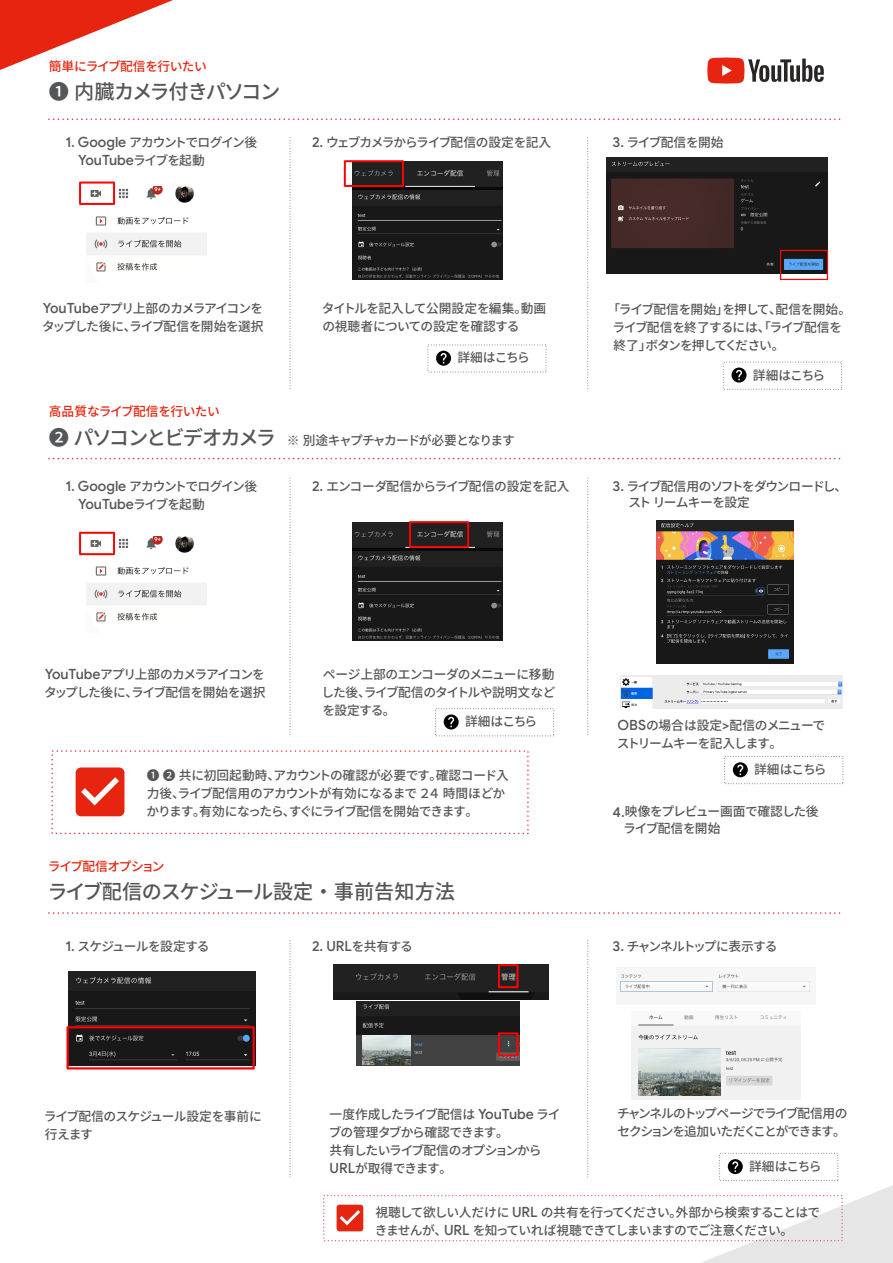
<style>
.page{position:relative;width:893px;height:1263px;background:#fff}
.page>*{position:absolute;margin:0;border:0;box-sizing:border-box;transform-origin:0 0}
.t1{font:500 20.25px "Noto Sans CJ Kjp";letter-spacing:-.03em;color:#555657}
.t2{font:500 20.25px "Noto Sans CJ Kjp";letter-spacing:-.065em;color:#555657}
.t3{font:500 20.25px "Noto Sans CJ Kjp";letter-spacing:-.09em;color:#555657}
.t4{font:500 14.1px "Google Sans";color:#555657}
.t5{font:500 12.75px/18px "Noto Sans CJ Kjp";letter-spacing:-.065em;color:#555657}
.t6{font:500 12.75px/18px "Noto Sans CJ Kjp";letter-spacing:-.105em;color:#555657}
.t7{font:500 12.75px "Noto Sans CJ Kjp";letter-spacing:-.1em;color:#555657}
.t8{font:500 12.75px/18px "Noto Sans CJ Kjp";letter-spacing:-.03em;color:#555657}
.t9{font:500 12.75px "Noto Sans CJ Kjp";letter-spacing:-.02em;color:#555657}
.t10{font:500 12.75px "Noto Sans CJ Kjp";letter-spacing:-.085em;color:#555657}
.t11{font:500 12.75px "Noto Sans CJ Kjp";letter-spacing:-.095em;color:#555657}
.t12{font:500 12.75px "Noto Sans CJ Kjp";letter-spacing:-.09em;color:#555657}
.t13{font:500 12.75px "Noto Sans CJ Kjp";letter-spacing:-.035em;color:#e72410}
.t14{font:500 12.75px "Noto Sans CJ Kjp";letter-spacing:-.065em;color:#e72410}
.t15{font:500 12.75px "Noto Sans CJ Kjp";letter-spacing:-.1em;color:#e72410}
.s1{font-family:"Google Sans";font-size:14.1px}
.s2{font-family:"Noto Sans CJ Kjp";font-size:12.75px}
</style>
<div class="page">
<svg style="left:701px;top:1185px;width:192px;height:78px"></svg>
<svg style="left:0;top:0;width:173px;height:70px"></svg>
<svg style="left:707px;top:58px;width:117px;height:26px"></svg>
<svg style="left:49px;top:458px;width:792px;height:1px"></svg>
<svg style="left:49px;top:912px;width:792px;height:2px"></svg>
<svg style="left:49px;top:119px;width:792px;height:1px"></svg>
<svg style="left:255px;top:991px;width:1px;height:64px"></svg>
<img style="left:68px;top:971px;width:187px;height:55px">
<svg style="left:69px;top:1029px;width:183px;height:37px;background:#1d1d1e"></svg>
<div style="left:66px;top:1026px;width:189px;height:43px;border:2px solid #f00"></div>
<img style="left:333px;top:965px;width:215px;height:34px">
<img style="left:357px;top:1002px;width:163px;height:63px">
<div style="left:498px;top:964px;width:21px;height:24px;border:2px solid #f00"></div>
<img style="left:620px;top:974px;width:190px;height:18px">
<div style="left:631px;top:921px;width:170px;height:88px;background:#fff"></div>
<img style="left:631px;top:1015px;width:170px;height:85px">
<img style="left:362px;top:1036px;width:49px;height:28px">
<svg style="left:639px;top:974px;width:82px;height:18px"></svg>
<img style="left:639px;top:1049px;width:82px;height:47px">
<svg style="left:290px;top:137px;width:1px;height:252px"></svg>
<svg style="left:587px;top:137px;width:1px;height:252px"></svg>
<svg style="left:290px;top:478px;width:1px;height:258px"></svg>
<svg style="left:587px;top:478px;width:1px;height:258px"></svg>
<svg style="left:290px;top:940px;width:1px;height:238px"></svg>
<svg style="left:587px;top:940px;width:1px;height:238px"></svg>
<img style="left:87px;top:187px;width:120px;height:85px">
<svg style="left:87px;top:187px;width:25px;height:15px"></svg>
<div style="left:79px;top:182px;width:36px;height:23px;border:2px solid #f00"></div>
<img style="left:607px;top:158px;width:220px;height:116px">
<svg style="left:782px;top:252px;width:44px;height:22px"></svg>
<div style="left:780px;top:250px;width:48px;height:30px;border:1px solid #f00"></div>
<div style="left:495px;top:688px;width:174px;height:19px;background:#fff"></div>
<img style="left:656px;top:520px;width:137px;height:143px">
<img style="left:620px;top:675px;width:222px;height:33px">
<img style="left:352px;top:161px;width:151px;height:29px">
<svg style="left:352px;top:163px;width:49px;height:21px"></svg>
<img style="left:352px;top:190px;width:151px;height:89px">
<div style="left:344px;top:160px;width:60px;height:27px;border:2px solid #f00"></div>
<img style="left:87px;top:537px;width:120px;height:85px">
<svg style="left:87px;top:537px;width:25px;height:15px"></svg>
<div style="left:79px;top:532px;width:36px;height:23px;border:2px solid #f00"></div>
<img style="left:352px;top:522px;width:151px;height:29px">
<svg style="left:352px;top:522px;width:51px;height:25px"></svg>
<img style="left:352px;top:551px;width:151px;height:89px">
<div style="left:409px;top:521px;width:60px;height:27px;border:2px solid #f00"></div>
<svg style="left:76px;top:767px;width:48px;height:49px;background:#ea402e"></svg>
<svg style="left:337px;top:1205px;width:26px;height:26px"></svg>
<svg style="left:733px;top:762px;width:15px;height:15px"></svg>
<svg style="left:444px;top:714px;width:15px;height:15px"></svg>
<svg style="left:731px;top:368px;width:15px;height:15px"></svg>
<svg style="left:436px;top:351px;width:15px;height:15px"></svg>
<svg style="left:728px;top:1159px;width:15px;height:15px"></svg>
<div style="left:498px;top:1032px;width:21px;height:24px;border:2px solid #f00"></div>
<p class="t14" style="left:49px;top:59px;width:160px">簡単にライブ配信を行いたい</p>
<h1 class="t2" style="left:49px;top:80px;width:233px">❶ 内臓カメラ付きパソコン</h1>
<p class="t7" style="left:65px;top:135px;width:193px"><span class="s1">1. Google</span> アカウントでログイン後</p>
<p class="t4" style="left:78px;top:152px;width:128px">YouTube<span class="s2">ライブを起動</span></p>
<p class="t10" style="left:312px;top:135px;width:241px"><span class="s1">2.</span> ウェブカメラからライブ配信の設定を記入</p>
<p class="t5" style="left:613px;top:134px;width:113px"><span class="s1">3.</span> ライブ配信を開始</p>
<p class="t5" style="left:42px;top:299px;width:223px"><span class="s1">YouTube</span>アプリ上部のカメラアイコンをタップした後に、ライブ配信を開始を選択</p>
<p class="t8" style="left:322px;top:299px;width:226px">タイトルを記入して公開設定を編集。動画の視聴者についての設定を確認する</p>
<p class="t5" style="left:457px;top:349px;width:74px">詳細はこちら</p>
<p class="t13" style="left:49px;top:404px;width:173px">高品質なライブ配信を行いたい</p>
<h1 class="t3" style="left:49px;top:426px;width:229px">❷ パソコンとビデオカメラ</h1>
<p class="t11" style="left:287px;top:433px;width:229px">※ 別途キャプチャカードが必要となります</p>
<p class="t5" style="left:613px;top:301px;width:240px;text-indent:-5px">「ライブ配信を開始」を押して、配信を開始。ライブ配信を終了するには、「ライブ配信を終了」ボタンを押してください。</p>
<p class="t5" style="left:753px;top:366px;width:74px">詳細はこちら</p>
<p class="t7" style="left:65px;top:479px;width:193px"><span class="s1">1. Google</span> アカウントでログイン後</p>
<p class="t4" style="left:78px;top:495px;width:128px">YouTube<span class="s2">ライブを起動</span></p>
<p class="t9" style="left:312px;top:479px;width:259px"><span class="s1">2.</span> エンコーダ配信からライブ配信の設定を記入</p>
<p class="t5" style="left:628px;top:478px;width:220px;line-height:16.5px;text-indent:-16px"><span class="s1">3.</span> ライブ配信用のソフトをダウンロードし、ストリームキーを設定</p>
<p class="t5" style="left:44px;top:665px;width:223px"><span class="s1">YouTube</span>アプリ上部のカメラアイコンをタップした後に、ライブ配信を開始を選択</p>
<p class="t5" style="left:322px;top:665px;width:235px;text-align:justify">ページ上部のエンコーダのメニューに移動した後、ライブ配信のタイトルや説明文などを設定する。</p>
<p class="t5" style="left:465px;top:713px;width:74px">詳細はこちら</p>
<p class="t5" style="left:617px;top:716px;width:210px"><span class="s1">OBS</span>の場合は設定<span class="s1">&gt;</span>配信のメニューでストリームキーを記入します。</p>
<p class="t5" style="left:146px;top:766px;width:364px">❶ ❷ 共に初回起動時、アカウントの確認が必要です。確認コード入力後、ライブ配信用のアカウントが有効になるまで２４時間ほどかかります。有効になったら、すぐにライブ配信を開始できます。</p>
<p class="t15" style="left:48px;top:859px;width:118px">ライブ配信オプション</p>
<h1 class="t1" style="left:47px;top:880px;width:409px">ライブ配信のスケジュール設定・事前告知方法</h1>
<p class="t5" style="left:754px;top:760px;width:74px">詳細はこちら</p>
<p class="t5" style="left:623px;top:804px;width:197px;line-height:16.5px;text-indent:-11px"><span class="s1">4.</span>映像をプレビュー画面で確認した後ライブ配信を開始</p>
<p class="t5" style="left:65px;top:937px;width:146px"><span class="s1">1.</span> スケジュールを設定する</p>
<p class="t4" style="left:312px;top:937px;width:102px">2. URL<span class="s2">を共有する</span></p>
<p class="t12" style="left:613px;top:939px;width:167px"><span class="s1">3.</span> チャンネルトップに表示する</p>
<p class="t5" style="left:44px;top:1107px;width:219px">ライブ配信のスケジュール設定を事前に行えます</p>
<p class="t6" style="left:617px;top:1105px;width:232px">チャンネルのトップページでライブ配信用のセクションを追加いただくことができます。</p>
<p class="t5" style="left:329px;top:1106px;width:233px">一度作成したライブ配信は <span class="s1">YouTube</span> ライブの管理タブから確認できます。<br>共有したいライブ配信のオプションから<br><span class="s1">URL</span>が取得できます。</p>
<p class="t5" style="left:749px;top:1157px;width:74px">詳細はこちら</p>
<p class="t5" style="left:375px;top:1203px;width:447px">視聴して欲しい人だけに <span class="s1">URL</span> の共有を行ってください。外部から検索することはできませんが、<span class="s1">URL</span> を知っていれば視聴できてしまいますのでご注意ください。</p>
</div>
